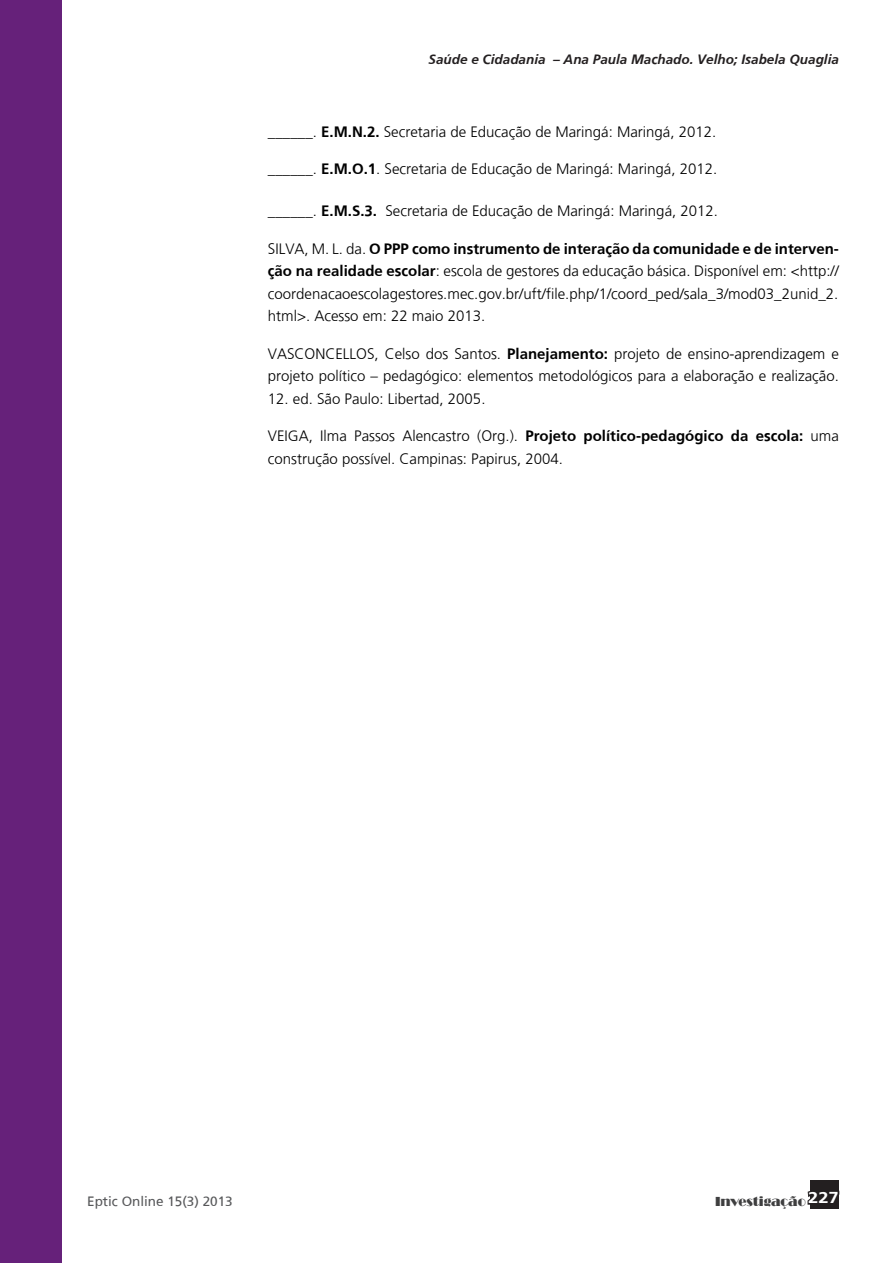
<style>
.page{position:relative;width:893px;height:1263px;background:#fff}
.page>*{position:absolute;margin:0;border:0;box-sizing:border-box;transform-origin:0 0}
.rev_artigo{font:300 15px/22.5px "Frutiger";color:#000}
.t1{font:italic 700 13.5px "Frutiger";color:#231f20}
.t2{font:13.5px "Frutiger";color:#57585a}
.t3{font:13.5px "Broadway";color:#3e3e3f}
.s1{font-weight:700}
</style>
<div class="page">
<div style="left:811px;top:1180px;width:28px;height:29px;background:#231f20"></div>
<svg style="left:807px;top:1188px;width:33px;height:18px"></svg>
<div style="left:0;top:0;width:62px;height:1263px;background:#66217a"></div>
<p class="t1" style="left:429px;top:52px;width:412px">Saúde e Cidadania – Ana Paula Machado. Velho; Isabela Quaglia</p>
<p class="rev_artigo" style="left:268px;top:120px;width:450px">______. <span class="s1">E.M.N.2.</span> Secretaria de Educação de Maringá: Maringá, 2012.</p>
<p class="rev_artigo" style="left:268px;top:158px;width:451px">______. <span class="s1">E.M.O.1</span>. Secretaria de Educação de Maringá: Maringá, 2012.</p>
<p class="rev_artigo" style="left:268px;top:200px;width:452px">______. <span class="s1">E.M.S.3.</span> Secretaria de Educação de Maringá: Maringá, 2012.</p>
<p class="rev_artigo" style="left:268px;top:237px;width:573px;text-align:justify">SILVA, M. L. da. <span class="s1">O PPP como instrumento de interação da comunidade e de interven&shy;ção na realidade escolar</span>: escola de gestores da educação básica. Disponível em: &lt;http:// coordenacaoescolagestores.mec.gov.br/uft/file.php/1/coord_ped/sala_3/mod03_2unid_2. html&gt;. Acesso em: 22 maio 2013.</p>
<p class="rev_artigo" style="left:268px;top:342px;width:573px">VASCONCELLOS, Celso dos Santos. <span class="s1">Planejamento:</span> projeto de ensino-aprendizagem e projeto político – pedagógico: elementos metodológicos para a elaboração e realização.</p>
<p class="rev_artigo" style="left:268px;top:387px;width:219px">12. ed. São Paulo: Libertad, 2005.</p>
<p class="rev_artigo" style="left:268px;top:425px;width:573px">VEIGA, Ilma Passos Alencastro (Org.). <span class="s1">Projeto político-pedagógico da escola:</span> uma construção possível. Campinas: Papirus, 2004.</p>
<p class="t2" style="left:87px;top:1193px;width:147px">Eptic Online 15(3) 2013</p>
<p class="t3" style="left:715px;top:1194px;width:125px">Investigação <sup>227</sup></p>
</div>
